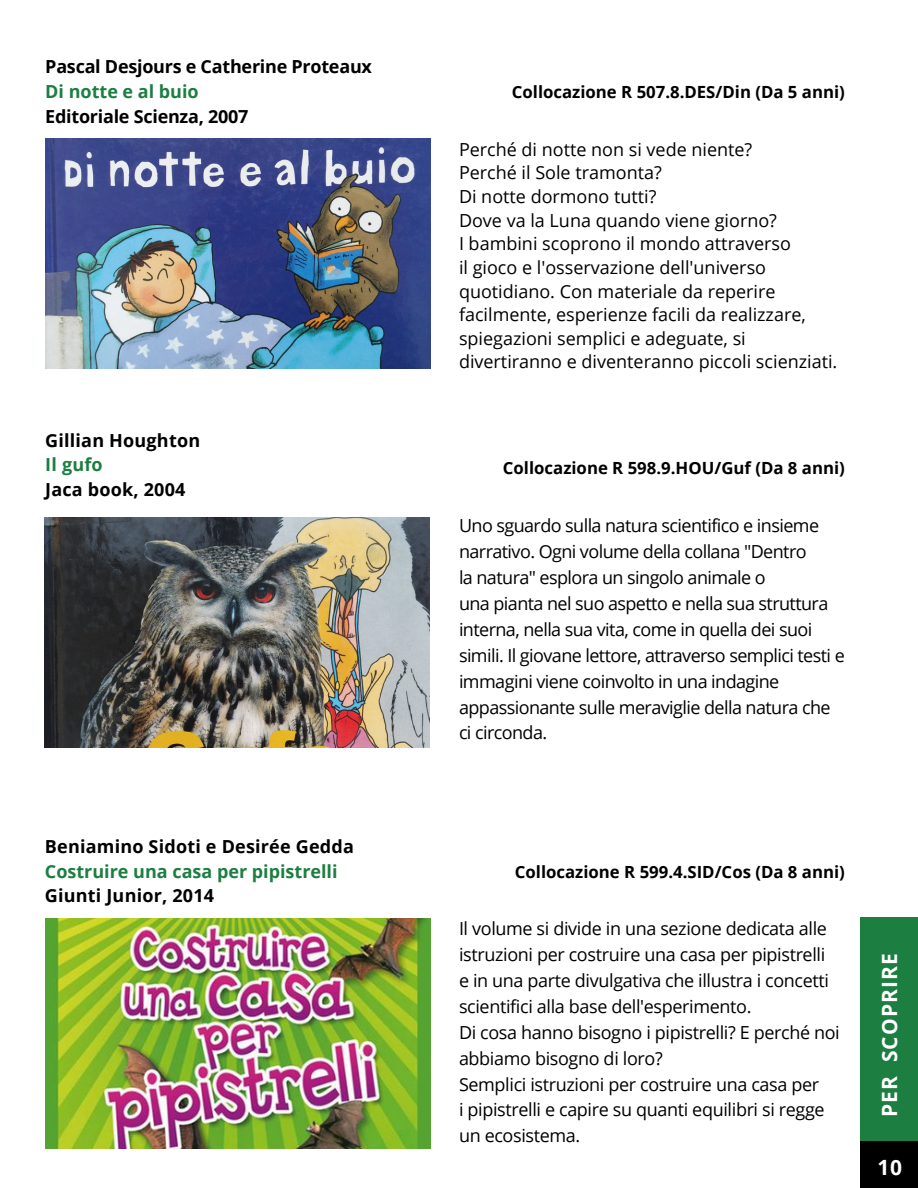
<style>
.page{position:relative;width:918px;height:1188px;background:#fff}
.page>*{position:absolute;margin:0;border:0;box-sizing:border-box;transform-origin:0 0}
.t1{font:700 21px "Open Sans";letter-spacing:.05em;color:#fff}
.t2{font:18px/25.8px "Open Sans";letter-spacing:-.02em;color:#000}
.t3{font:18px/23.7px "Open Sans";color:#000}
.t4{font:700 18px "Open Sans";letter-spacing:.01em;color:#000}
.t5{font:700 18px "Open Sans";letter-spacing:-.015em;color:#000}
.t6{font:700 18px "Open Sans";color:#1c7e41}
.t7{font:700 16.8px "Open Sans";color:#000}
</style>
<div class="page">
<div style="left:861px;top:917px;width:57px;height:224px;background:#1c7e41"></div>
<div style="left:861px;top:1141px;width:57px;height:47px;background:#000"></div>
<img style="left:45px;top:139px;width:385px;height:229px">
<img style="left:45px;top:518px;width:385px;height:229px">
<img style="left:46px;top:919px;width:384px;height:229px">
<p class="t5" style="left:45px;top:54px;width:328px">Pascal Desjours e Catherine Proteaux</p>
<p class="t6" style="left:45px;top:79px;width:155px">Di notte e al buio</p>
<p class="t5" style="left:45px;top:103px;width:205px">Editoriale Scienza, 2007</p>
<p class="t4" style="left:45px;top:427px;width:156px">Gillian Houghton</p>
<p class="t6" style="left:45px;top:452px;width:59px">Il gufo</p>
<p class="t4" style="left:45px;top:477px;width:142px">Jaca book, 2004</p>
<p class="t4" style="left:45px;top:834px;width:310px">Beniamino Sidoti e Desirée Gedda</p>
<p class="t6" style="left:45px;top:858px;width:294px">Costruire una casa per pipistrelli</p>
<p class="t4" style="left:45px;top:883px;width:171px">Giunti Junior, 2014</p>
<p class="t7" style="left:512px;top:80px;width:335px">Collocazione R 507.8.DES/Din (Da 5 anni)</p>
<p class="t3" style="left:459px;top:137px;width:380px">Perché di notte non si vede niente?<br>Perché il Sole tramonta?<br>Di notte dormono tutti?<br>Dove va la Luna quando viene giorno?<br>I bambini scoprono il mondo attraverso<br>il gioco e l'osservazione dell'universo quotidiano. Con materiale da reperire facilmente, esperienze facili da realizzare, spiegazioni semplici e adeguate, si divertiranno e diventeranno piccoli scienziati.</p>
<p class="t7" style="left:503px;top:456px;width:343px">Collocazione R 598.9.HOU/Guf (Da 8 anni)</p>
<p class="t2" style="left:459px;top:513px;width:387px">Uno sguardo sulla natura scientifico e insieme narrativo. Ogni volume della collana "Dentro<br>la natura" esplora un singolo animale o<br>una pianta nel suo aspetto e nella sua struttura interna, nella sua vita, come in quella dei suoi simili. Il giovane lettore, attraverso semplici testi e immagini viene coinvolto in una indagine appassionante sulle meraviglie della natura che ci circonda.</p>
<p class="t7" style="left:515px;top:860px;width:332px">Collocazione R 599.4.SID/Cos (Da 8 anni)</p>
<p class="t2" style="left:459px;top:915px;width:382px">Il volume si divide in una sezione dedicata alle istruzioni per costruire una casa per pipistrelli e in una parte divulgativa che illustra i concetti scientifici alla base dell'esperimento.<br>Di cosa hanno bisogno i pipistrelli? E perché noi abbiamo bisogno di loro?<br>Semplici istruzioni per costruire una casa per<br>i pipistrelli e capire su quanti equilibri si regge un ecosistema.</p>
<p class="t1" style="left:875px;top:1117px;width:165px;rotate:-90deg">PER SCOPRIRE</p>
<p class="t1" style="left:878px;top:1153px;width:26px">10</p>
</div>
